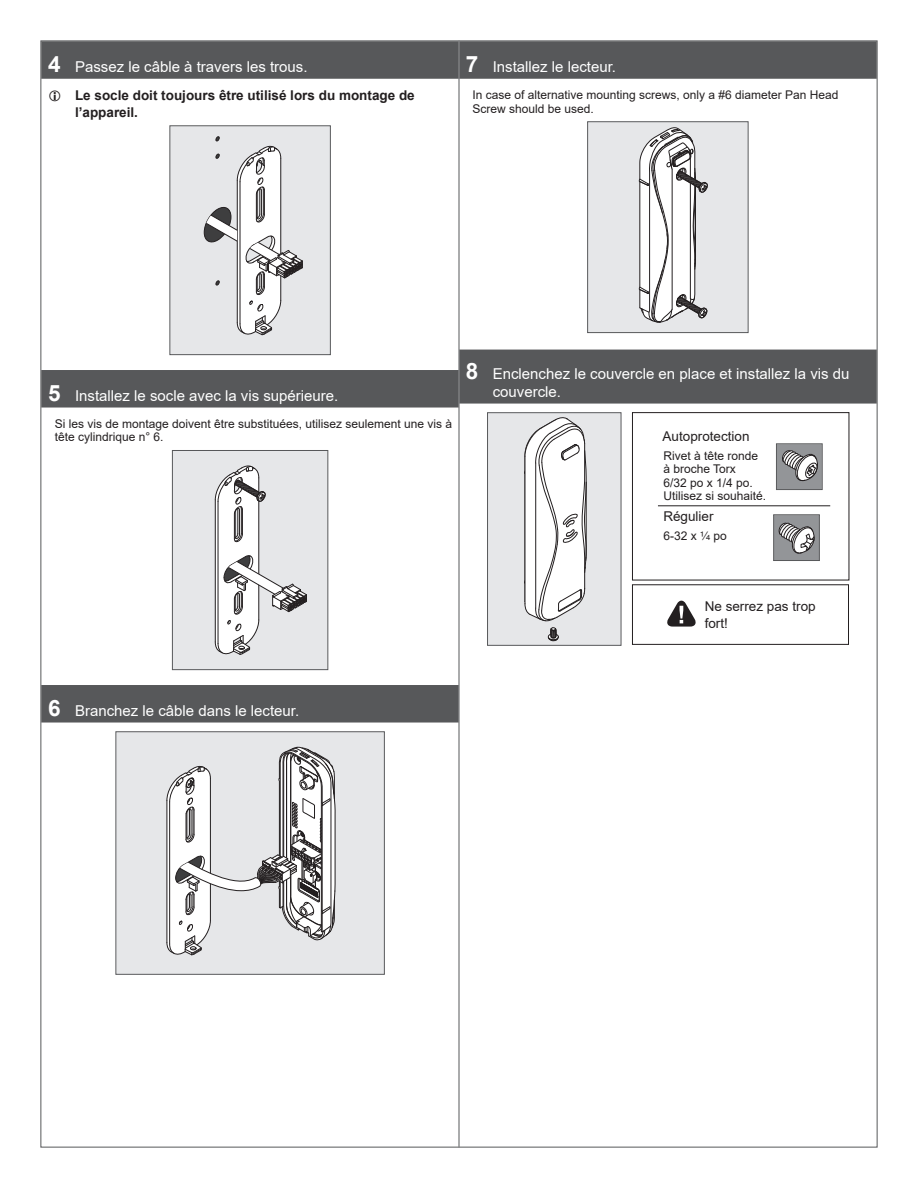
<style>
.page{position:relative;width:918px;height:1188px;background:#fff}
.page>*{position:absolute;margin:0;border:0;box-sizing:border-box;transform-origin:0 0}
.t1{font:15px/18px "Arial";color:#fff}
.t2{font:700 13.5px/16.2px "Arial";color:#231f20}
.t3{font:13.5px/16.2px "Arial";color:#231f20}
.t4{font:12px/13.5px "Arial";color:#231f20}
.s1{font-weight:700;font-size:22.5px}
.s2{font-family:"Helvetica Fraction"}
</style>
<div class="page">
<div style="left:41px;top:41px;width:418px;height:38px;background:#57585a"></div>
<div style="left:41px;top:370px;width:418px;height:38px;background:#57585a"></div>
<div style="left:41px;top:685px;width:418px;height:38px;background:#57585a"></div>
<svg style="left:172px;top:128px;width:157px;height:225px"></svg>
<div style="left:169px;top:125px;width:163px;height:231px;border:2px solid #fff"></div>
<div style="left:170px;top:125px;width:161px;height:230px;border:1px solid #57585a"></div>
<svg style="left:174px;top:452px;width:152px;height:216px"></svg>
<div style="left:171px;top:449px;width:158px;height:222px;border:2px solid #fff"></div>
<div style="left:172px;top:450px;width:156px;height:220px;border:1px solid #57585a"></div>
<div style="left:118px;top:734px;width:265px;height:238px;background:#e6e7e9"></div>
<svg style="left:167px;top:746px;width:169px;height:209px"></svg>
<div style="left:116px;top:731px;width:269px;height:244px;border:1px solid #57585a"></div>
<div style="left:459px;top:41px;width:418px;height:38px;background:#57585a"></div>
<div style="left:459px;top:350px;width:418px;height:54px;background:#57585a"></div>
<svg style="left:589px;top:124px;width:157px;height:207px"></svg>
<div style="left:586px;top:121px;width:163px;height:213px;border:2px solid #fff"></div>
<div style="left:587px;top:121px;width:161px;height:212px;border:1px solid #57585a"></div>
<div style="left:487px;top:412px;width:134px;height:234px;background:#e6e7e9"></div>
<svg style="left:548px;top:627px;width:11px;height:14px"></svg>
<svg style="left:524px;top:417px;width:63px;height:204px;background:#dddcdd"></svg>
<div style="left:486px;top:412px;width:136px;height:234px;border:2px solid #fff"></div>
<div style="left:487px;top:412px;width:134px;height:234px;border:1px solid #57585a"></div>
<hr style="left:658px;top:506px;width:172px;height:1px;background:#231f20">
<div style="left:632px;top:412px;width:217px;height:168px;border:1px solid #231f20"></div>
<div style="left:776px;top:443px;width:47px;height:47px;background:#939598"></div>
<svg style="left:782px;top:450px;width:36px;height:31px"></svg>
<div style="left:776px;top:443px;width:47px;height:47px;border:1px solid #57585a"></div>
<div style="left:773px;top:514px;width:47px;height:47px;background:#939598"></div>
<svg style="left:779px;top:523px;width:35px;height:31px"></svg>
<div style="left:773px;top:514px;width:47px;height:47px;border:1px solid #57585a"></div>
<svg style="left:667px;top:600px;width:29px;height:27px"></svg>
<div style="left:632px;top:584px;width:217px;height:61px;border:1px solid #231f20"></div>
<hr style="left:459px;top:40px;width:1px;height:1108px;background:#57585a">
<p class="t1" style="left:48px;top:58px;width:261px"><span class="s1">4</span> Passez le câble à travers les trous.</p>
<p class="t2" style="left:75px;top:88px;width:341px">Le socle doit toujours être utilisé lors du montage de l’appareil.</p>
<p class="t1" style="left:466px;top:58px;width:152px"><span class="s1">7</span> Installez le lecteur.</p>
<p class="t4" style="left:472px;top:88px;width:368px">In case of alternative mounting screws, only a #6 diameter Pan Head<br>Screw should be used.</p>
<p class="t1" style="left:48px;top:386px;width:292px"><span class="s1">5</span> Installez le socle avec la vis supérieure.</p>
<p class="t4" style="left:55px;top:417px;width:399px">Si les vis de montage doivent être substituées, utilisez seulement une vis à tête cylindrique n° 6.</p>
<p class="t1" style="left:493px;top:364px;width:358px;text-indent:-27px"><span class="s1">8</span> Enclenchez le couvercle en place et installez la vis du couvercle.</p>
<p class="t3" style="left:663px;top:428px;width:89px">Autoprotection</p>
<p class="t4" style="left:663px;top:449px;width:104px">Rivet à tête ronde à broche Torx<br>6/32 po x 1/4 po.<br>Utilisez si souhaité.</p>
<p class="t3" style="left:663px;top:508px;width:52px">Régulier</p>
<p class="t4" style="left:663px;top:529px;width:65px">6-32 x <span class="s2">Z\v</span> po</p>
<p class="t3" style="left:705px;top:598px;width:113px">Ne serrez pas trop fort!</p>
<p class="t1" style="left:48px;top:701px;width:253px"><span class="s1">6</span> Branchez le câble dans le lecteur.</p>
</div>
